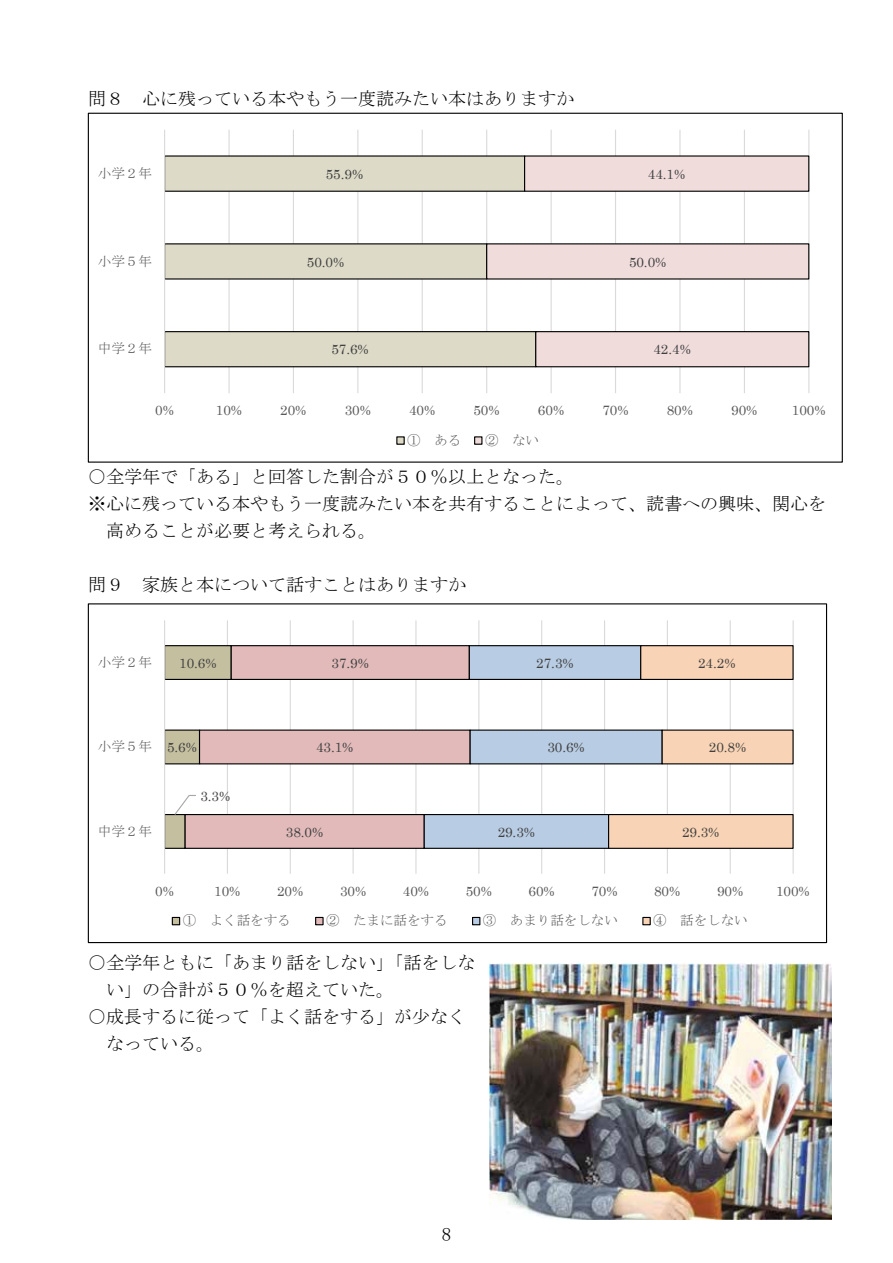
<style>
.page{position:relative;width:893px;height:1263px;background:#fff}
.page>*{position:absolute;margin:0;border:0;box-sizing:border-box;transform-origin:0 0}
.t1{font:19.2px "MS Mincho";color:#000}
.t2{font:18px/27px "MS Mincho";color:#000}
.t3{font:13.5px "Century";color:#404040}
.t4{font:13.5px "Century";letter-spacing:-.005em;color:#595959}
.t5{font:13.5px "MS Mincho";color:#595959}
</style>
<div class="page">
<hr style="left:228px;top:130px;width:2px;height:263px;background:#dadada">
<hr style="left:293px;top:130px;width:1px;height:263px;background:#dadada">
<hr style="left:357px;top:130px;width:1px;height:263px;background:#dadada">
<hr style="left:422px;top:130px;width:1px;height:263px;background:#dadada">
<hr style="left:486px;top:130px;width:1px;height:263px;background:#dadada">
<hr style="left:551px;top:130px;width:1px;height:263px;background:#dadada">
<hr style="left:615px;top:130px;width:1px;height:263px;background:#dadada">
<hr style="left:679px;top:130px;width:1px;height:263px;background:#dadada">
<hr style="left:744px;top:130px;width:1px;height:263px;background:#dadada">
<hr style="left:808px;top:130px;width:1px;height:263px;background:#dadada">
<svg style="left:165px;top:155px;width:321px;height:213px"></svg>
<svg style="left:486px;top:155px;width:324px;height:213px"></svg>
<hr style="left:164px;top:130px;width:1px;height:263px;background:#dadada">
<div style="left:397px;top:437px;width:7px;height:7px;background:#dddac7"></div>
<div style="left:396px;top:436px;width:9px;height:9px;border:1px solid #000"></div>
<div style="left:475px;top:437px;width:7px;height:7px;background:#f1dcdc"></div>
<div style="left:474px;top:436px;width:8px;height:9px;border:1px solid #000"></div>
<hr style="left:227px;top:620px;width:1px;height:254px;background:#dadada">
<hr style="left:290px;top:620px;width:1px;height:254px;background:#dadada">
<hr style="left:353px;top:620px;width:1px;height:254px;background:#dadada">
<hr style="left:415px;top:620px;width:1px;height:254px;background:#dadada">
<hr style="left:478px;top:620px;width:1px;height:254px;background:#dadada">
<hr style="left:541px;top:620px;width:1px;height:254px;background:#dadada">
<hr style="left:604px;top:620px;width:1px;height:254px;background:#dadada">
<hr style="left:667px;top:620px;width:1px;height:254px;background:#dadada">
<hr style="left:730px;top:620px;width:1px;height:254px;background:#dadada">
<hr style="left:793px;top:620px;width:1px;height:254px;background:#dadada">
<svg style="left:232px;top:644px;width:191px;height:205px"></svg>
<svg style="left:423px;top:644px;width:184px;height:205px"></svg>
<svg style="left:607px;top:644px;width:187px;height:205px"></svg>
<hr style="left:164px;top:620px;width:1px;height:254px;background:#dadada">
<svg style="left:165px;top:645px;width:67px;height:204px"></svg>
<div style="left:172px;top:917px;width:8px;height:8px;background:#c4bf9f"></div>
<div style="left:172px;top:917px;width:8px;height:8px;border:1px solid #000"></div>
<div style="left:316px;top:917px;width:7px;height:8px;background:#e2baba"></div>
<div style="left:315px;top:917px;width:9px;height:8px;border:1px solid #000"></div>
<div style="left:473px;top:917px;width:7px;height:8px;background:#b8cce3"></div>
<div style="left:472px;top:917px;width:8px;height:8px;border:1px solid #000"></div>
<div style="left:643px;top:917px;width:7px;height:8px;background:#f8d3b5"></div>
<div style="left:642px;top:917px;width:9px;height:8px;border:1px solid #000"></div>
<img style="left:490px;top:963px;width:342px;height:257px">
<p class="t2" style="left:88px;top:85px;width:487px">問８ 心に残っている本やもう一度読みたい本はありますか</p>
<p class="t5" style="left:98px;top:166px;width:56px">小学２年</p>
<p class="t3" style="left:326px;top:163px;width:39px">55.9%</p>
<p class="t3" style="left:648px;top:163px;width:39px">44.1%</p>
<p class="t5" style="left:98px;top:254px;width:56px">小学５年</p>
<p class="t3" style="left:307px;top:250px;width:39px">50.0%</p>
<p class="t3" style="left:629px;top:250px;width:39px">50.0%</p>
<p class="t5" style="left:98px;top:342px;width:56px">中学２年</p>
<p class="t3" style="left:331px;top:338px;width:39px">57.6%</p>
<p class="t3" style="left:653px;top:338px;width:39px">42.4%</p>
<p class="t4" style="left:155px;top:399px;width:20px">0%</p>
<p class="t4" style="left:216px;top:399px;width:28px">10%</p>
<p class="t4" style="left:280px;top:399px;width:28px">20%</p>
<p class="t4" style="left:345px;top:399px;width:28px">30%</p>
<p class="t4" style="left:409px;top:399px;width:28px">40%</p>
<p class="t4" style="left:473px;top:399px;width:28px">50%</p>
<p class="t4" style="left:538px;top:399px;width:28px">60%</p>
<p class="t4" style="left:602px;top:399px;width:28px">70%</p>
<p class="t4" style="left:667px;top:399px;width:28px">80%</p>
<p class="t4" style="left:731px;top:399px;width:28px">90%</p>
<p class="t4" style="left:792px;top:399px;width:35px">100%</p>
<p class="t5" style="left:407px;top:433px;width:56px">① ある</p>
<p class="t5" style="left:485px;top:433px;width:56px">② ない</p>
<p class="t2" style="left:88px;top:463px;width:487px">○全学年で「ある」と回答した割合が５０％以上となった。</p>
<p class="t2" style="left:88px;top:490px;width:739px">※心に残っている本やもう一度読みたい本を共有することによって、読書への興味、関心を</p>
<p class="t2" style="left:106px;top:517px;width:271px">高めることが必要と考えられる。</p>
<p class="t2" style="left:88px;top:571px;width:379px">問９ 家族と本について話すことはありますか</p>
<p class="t5" style="left:98px;top:655px;width:56px">小学２年</p>
<p class="t3" style="left:179px;top:652px;width:39px">10.6%</p>
<p class="t3" style="left:332px;top:652px;width:39px">37.9%</p>
<p class="t3" style="left:536px;top:652px;width:39px">27.3%</p>
<p class="t3" style="left:698px;top:652px;width:39px">24.2%</p>
<p class="t5" style="left:98px;top:739px;width:56px">小学５年</p>
<p class="t3" style="left:167px;top:736px;width:31px">5.6%</p>
<p class="t3" style="left:316px;top:736px;width:39px">43.1%</p>
<p class="t3" style="left:547px;top:736px;width:39px">30.6%</p>
<p class="t3" style="left:709px;top:736px;width:39px">20.8%</p>
<p class="t3" style="left:200px;top:784px;width:31px">3.3%</p>
<p class="t5" style="left:98px;top:824px;width:56px">中学２年</p>
<p class="t3" style="left:286px;top:820px;width:39px">38.0%</p>
<p class="t3" style="left:498px;top:820px;width:39px">29.3%</p>
<p class="t3" style="left:682px;top:820px;width:39px">29.3%</p>
<p class="t4" style="left:155px;top:880px;width:20px">0%</p>
<p class="t4" style="left:214px;top:880px;width:28px">10%</p>
<p class="t4" style="left:277px;top:880px;width:28px">20%</p>
<p class="t4" style="left:340px;top:880px;width:28px">30%</p>
<p class="t4" style="left:403px;top:880px;width:28px">40%</p>
<p class="t4" style="left:466px;top:880px;width:28px">50%</p>
<p class="t4" style="left:528px;top:880px;width:28px">60%</p>
<p class="t4" style="left:591px;top:880px;width:28px">70%</p>
<p class="t4" style="left:654px;top:880px;width:28px">80%</p>
<p class="t4" style="left:717px;top:880px;width:28px">90%</p>
<p class="t4" style="left:776px;top:880px;width:35px">100%</p>
<p class="t5" style="left:183px;top:913px;width:110px">① よく話をする</p>
<p class="t5" style="left:326px;top:913px;width:123px">② たまに話をする</p>
<p class="t5" style="left:483px;top:913px;width:137px">③ あまり話をしない</p>
<p class="t5" style="left:653px;top:913px;width:96px">④ 話をしない</p>
<p class="t2" style="left:106px;top:949px;width:371px;text-indent:-18px">○全学年ともに「あまり話をしない」「話をしない」の合計が５０％を超えていた。</p>
<p class="t2" style="left:106px;top:1003px;width:361px;text-indent:-18px">○成長するに従って「よく話をする」が少なくなっている。</p>
<p class="t1" style="left:442px;top:1225px;width:11px">8</p>
</div>
